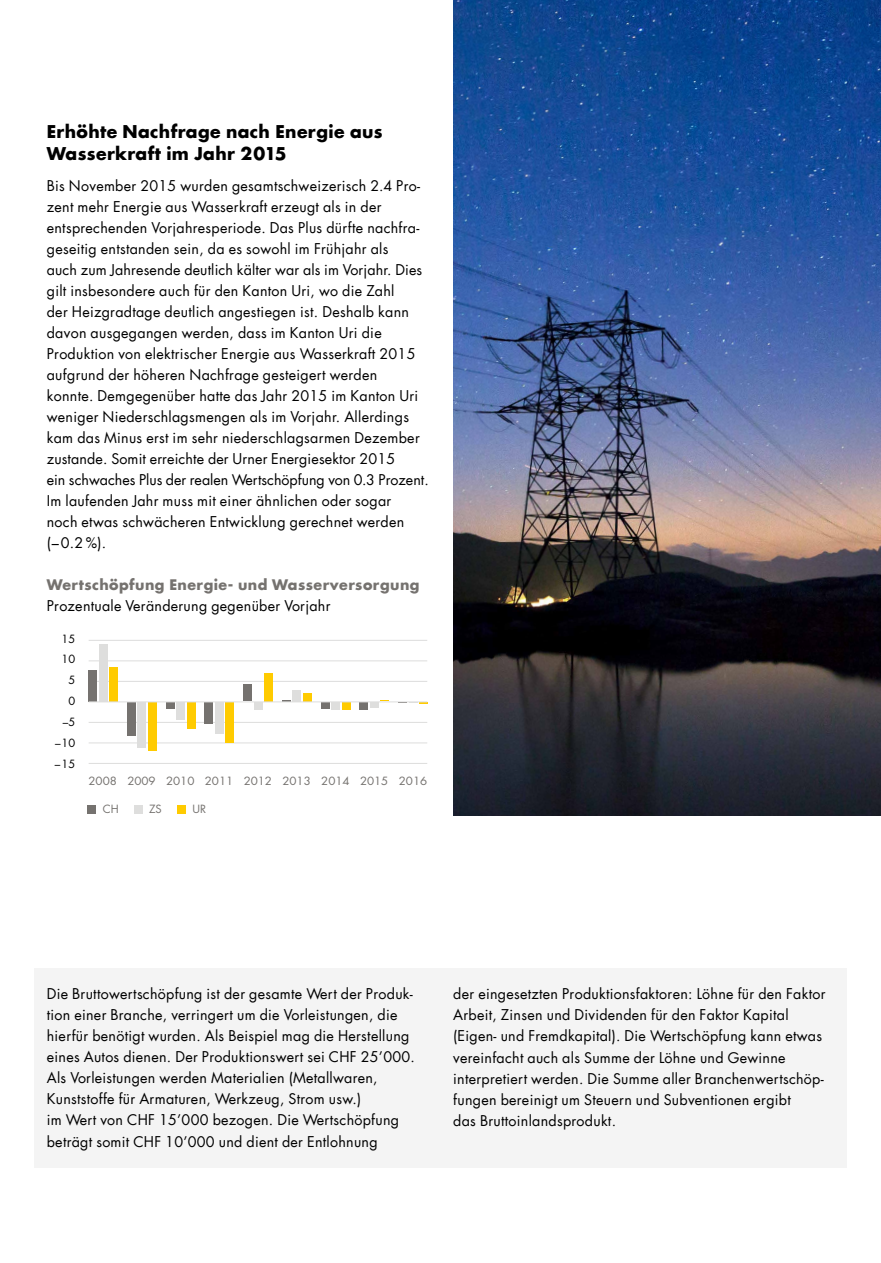
<style>
.page{position:relative;width:881px;height:1263px;background:#fff}
.page>*{position:absolute;margin:0;border:0;box-sizing:border-box;transform-origin:0 0}
.t1{font:700 17.25px/22.5px "UKB Futura";letter-spacing:.02em;color:#000}
.t2{font:14.25px/21px "UKB Futura";letter-spacing:.02em;color:#000}
.t3{font:700 14.25px "UKB Futura";letter-spacing:.03em;color:#75726f}
.t4{font:11.1px "UKB Futura";color:#75726f;scale:1.04 1}
.t5{font:11.1px "UKB Futura";color:#000}
.t6{font:11.1px "UKB Futura";color:#75726f}
</style>
<div class="page">
<div style="left:34px;top:968px;width:812px;height:199px;background:#f4f4f4"></div>
<img style="left:453px;top:0;width:427px;height:816px">
<hr style="left:89px;top:763px;width:338px;height:1px;background:#dededd">
<hr style="left:89px;top:722px;width:338px;height:1px;background:#dededd">
<hr style="left:89px;top:681px;width:338px;height:1px;background:#dededd">
<hr style="left:89px;top:640px;width:338px;height:1px;background:#dededd">
<hr style="left:89px;top:660px;width:338px;height:1px;background:#dededd">
<hr style="left:89px;top:742px;width:338px;height:1px;background:#dededd">
<div style="left:109px;top:667px;width:9px;height:34px;background:#ffcb00"></div>
<div style="left:99px;top:644px;width:8px;height:57px;background:#dededd"></div>
<div style="left:89px;top:670px;width:8px;height:31px;background:#75726f"></div>
<div style="left:138px;top:702px;width:8px;height:46px;background:#dededd"></div>
<div style="left:127px;top:702px;width:9px;height:34px;background:#75726f"></div>
<div style="left:148px;top:702px;width:8px;height:49px;background:#ffcb00"></div>
<div style="left:176px;top:702px;width:9px;height:18px;background:#dededd"></div>
<div style="left:166px;top:702px;width:8px;height:7px;background:#75726f"></div>
<div style="left:187px;top:702px;width:8px;height:26px;background:#ffcb00"></div>
<div style="left:215px;top:702px;width:8px;height:32px;background:#dededd"></div>
<div style="left:205px;top:702px;width:8px;height:22px;background:#75726f"></div>
<div style="left:225px;top:702px;width:9px;height:41px;background:#ffcb00"></div>
<div style="left:254px;top:702px;width:8px;height:8px;background:#dededd"></div>
<div style="left:243px;top:684px;width:9px;height:17px;background:#75726f"></div>
<div style="left:264px;top:673px;width:9px;height:28px;background:#ffcb00"></div>
<div style="left:292px;top:690px;width:9px;height:11px;background:#dededd"></div>
<div style="left:303px;top:693px;width:8px;height:8px;background:#ffcb00"></div>
<div style="left:331px;top:702px;width:8px;height:7px;background:#dededd"></div>
<div style="left:321px;top:702px;width:8px;height:7px;background:#75726f"></div>
<div style="left:342px;top:702px;width:8px;height:8px;background:#ffcb00"></div>
<div style="left:370px;top:702px;width:8px;height:5px;background:#dededd"></div>
<div style="left:359px;top:702px;width:9px;height:8px;background:#75726f"></div>
<svg style="left:398px;top:702px;width:29px;height:2px"></svg>
<div style="left:88px;top:805px;width:8px;height:8px;background:#75726f"></div>
<div style="left:134px;top:805px;width:8px;height:8px;background:#dededd"></div>
<div style="left:177px;top:805px;width:9px;height:8px;background:#ffcb00"></div>
<hr style="left:89px;top:701px;width:338px;height:1px;background:#dededd">
<p class="t1" style="left:47px;top:120px;width:337px">Erhöhte Nachfrage nach Energie aus<br>Wasserkraft im Jahr 2015</p>
<p class="t2" style="left:47px;top:175px;width:383px">Bis November 2015 wurden gesamtschweizerisch 2.4 Pro&shy;zent mehr Energie aus Wasserkraft erzeugt als in der entsprechenden Vorjahresperiode. Das Plus dürfte nachfra&shy;geseitig entstanden sein, da es sowohl im Frühjahr als<br>auch zum Jahresende deutlich kälter war als im Vorjahr. Dies gilt insbesondere auch für den Kanton Uri, wo die Zahl<br>der Heizgradtage deutlich angestiegen ist. Deshalb kann davon ausgegangen werden, dass im Kanton Uri die Produktion von elektrischer Energie aus Wasserkraft 2015 aufgrund der höheren Nachfrage gesteigert werden<br>konnte. Demgegenüber hatte das Jahr 2015 im Kanton Uri weniger Niederschlagsmengen als im Vorjahr. Allerdings kam das Minus erst im sehr niederschlagsarmen Dezember zustande. Somit erreichte der Urner Energiesektor 2015<br>ein schwaches Plus der realen Wertschöpfung von 0.3 Prozent.<br>Im laufenden Jahr muss mit einer ähnlichen oder sogar<br>noch etwas schwächeren Entwicklung gerechnet werden (–0.2 %).</p>
<p class="t3" style="left:47px;top:575px;width:374px">Wertschöpfung Energie- und Wasserversorgung</p>
<p class="t2" style="left:47px;top:595px;width:285px">Prozentuale Veränderung gegenüber Vorjahr</p>
<p class="t5" style="left:62px;top:631px;width:15px">15</p>
<p class="t5" style="left:62px;top:652px;width:15px">10</p>
<p class="t5" style="left:68px;top:673px;width:8px">5</p>
<p class="t5" style="left:68px;top:693px;width:8px">0</p>
<p class="t5" style="left:63px;top:714px;width:14px">–5</p>
<p class="t5" style="left:55px;top:735px;width:22px">–10</p>
<p class="t5" style="left:55px;top:756px;width:22px">–15</p>
<p class="t4" style="left:88px;top:773px;width:327px">2008 2009 2010 2011 2012 2013 2014 2015 2016</p>
<p class="t6" style="left:103px;top:801px;width:17px">CH</p>
<p class="t6" style="left:149px;top:801px;width:14px">ZS</p>
<p class="t6" style="left:192px;top:801px;width:15px">UR</p>
<p class="t2" style="left:47px;top:983px;width:369px">Die Bruttowertschöpfung ist der gesamte Wert der Produk&shy;tion einer Branche, verringert um die Vorleistungen, die hierfür benötigt wurden. Als Beispiel mag die Herstellung eines Autos dienen. Der Produktionswert sei CHF 25’000.<br>Als Vorleistungen werden Materialien (Metallwaren, Kunststoffe für Armaturen, Werkzeug, Strom usw.)<br>im Wert von CHF 15’000 bezogen. Die Wertschöpfung beträgt somit CHF 10’000 und dient der Entlohnung</p>
<p class="t2" style="left:453px;top:983px;width:373px">der eingesetzten Produktionsfaktoren: Löhne für den Faktor Arbeit, Zinsen und Dividenden für den Faktor Kapital (Eigen- und Fremdkapital). Die Wertschöpfung kann etwas vereinfacht auch als Summe der Löhne und Gewinne interpretiert werden. Die Summe aller Branchenwertschöp&shy;fungen bereinigt um Steuern und Subventionen ergibt<br>das Bruttoinlandsprodukt.</p>
</div>
